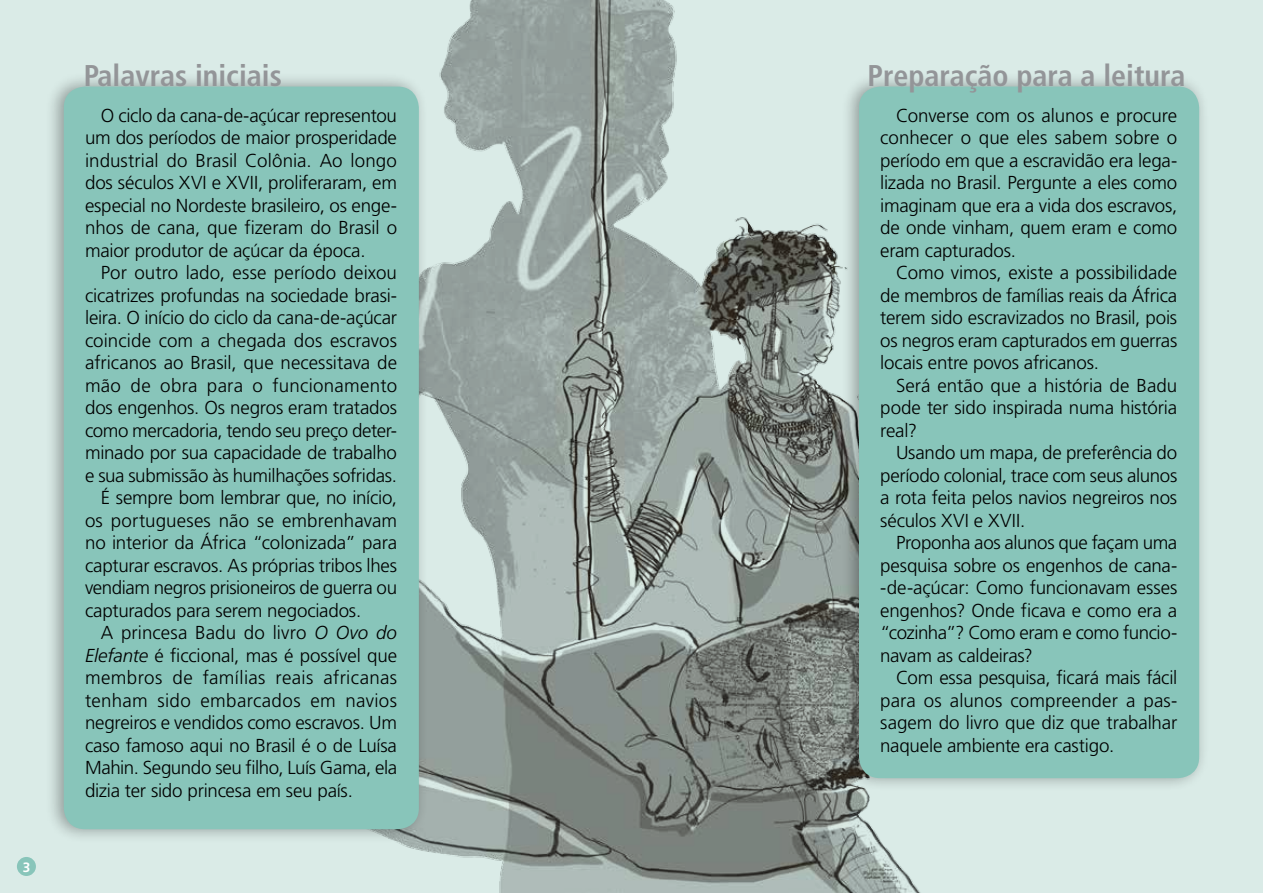
<style>
.page{position:relative;width:1263px;height:893px;background:#daebe7}
.page>*{position:absolute;margin:0;border:0;box-sizing:border-box;transform-origin:0 0}
.t1{font:700 condensed 30px "Frutiger LT Std";color:#939598}
.t2{font:300 18.75px/22.5px "Frutiger LT Std";letter-spacing:-.01em;color:#000;text-align:justify}
.t3{font:300 18.75px "Frutiger LT Std";letter-spacing:.015em;color:#000}
.t4{font:300 18.75px "Frutiger LT Std";letter-spacing:.02em;color:#000}
.t5{font:700 13.5px "Frutiger LT Std";color:#fff}
.s1{font-style:italic}
</style>
<div class="page">
<div style="left:17px;top:857px;width:19px;height:19px;background:#88c5ba;border-radius:50%"></div>
<img style="left:399px;top:0;width:522px;height:893px">
<div style="left:45px;top:72px;width:384px;height:771px;background:#000;opacity:.33"></div>
<div style="left:64px;top:87px;width:355px;height:742px;background:#88c5ba;border-radius:21px"></div>
<div style="left:840px;top:72px;width:369px;height:720px;background:#000;opacity:.33"></div>
<div style="left:859px;top:87px;width:340px;height:691px;background:#88c5ba;border-radius:21px"></div>
<p class="t5" style="left:23px;top:859px;width:9px">3</p>
<h1 class="t1" style="left:84px;top:58px;width:200px">Palavras iniciais</h1>
<p class="t2" style="left:85px;top:104px;width:314px;text-indent:16px">O ciclo da cana-‑de-‑açúcar representou um dos períodos de maior prosperidade industrial do Brasil Colônia. Ao longo dos séculos XVI e XVII, proliferaram, em especial no Nordeste brasileiro, os enge&shy;nhos de cana, que fizeram do Brasil o maior produtor de açúcar da época.</p>
<p class="t2" style="left:101px;top:262px;width:298px">Por outro lado, esse período deixou</p>
<p class="t2" style="left:85px;top:284px;width:313px">cicatrizes profundas na sociedade brasi-</p>
<p class="t2" style="left:85px;top:307px;width:314px">leira. O início do ciclo da cana-‑de-‑açúcar</p>
<p class="t2" style="left:85px;top:329px;width:314px">coincide com a chegada dos escravos</p>
<p class="t2" style="left:85px;top:352px;width:313px">africanos ao Brasil, que necessitava de</p>
<p class="t3" style="left:85px;top:375px;width:314px">mão de obra para o funcionamento</p>
<p class="t2" style="left:85px;top:397px;width:313px">dos engenhos. Os negros eram tratados</p>
<p class="t2" style="left:85px;top:419px;width:313px">como mercadoria, tendo seu preço deter-</p>
<p class="t2" style="left:85px;top:442px;width:313px">minado por sua capacidade de trabalho</p>
<p class="t2" style="left:85px;top:464px;width:313px">e sua submissão às humilhações sofridas.</p>
<p class="t2" style="left:101px;top:487px;width:298px">É sempre bom lembrar que, no início,</p>
<p class="t2" style="left:85px;top:509px;width:314px">os portugueses não se embrenhavam</p>
<p class="t2" style="left:85px;top:532px;width:313px">no interior da África “colonizada” para</p>
<p class="t2" style="left:85px;top:554px;width:313px">capturar escravos. As próprias tribos lhes</p>
<p class="t2" style="left:85px;top:577px;width:314px">vendiam negros prisioneiros de guerra ou</p>
<p class="t2" style="left:85px;top:599px;width:278px">capturados para serem negociados.</p>
<p class="t2" style="left:101px;top:622px;width:298px">A princesa Badu do livro <span class="s1">O Ovo do</span></p>
<p class="t2" style="left:85px;top:644px;width:314px"><span class="s1">Elefante</span> é ficcional, mas é possível que</p>
<p class="t4" style="left:85px;top:667px;width:314px">membros de famílias reais africanas</p>
<p class="t3" style="left:85px;top:690px;width:314px">tenham sido embarcados em navios</p>
<p class="t2" style="left:85px;top:712px;width:314px">negreiros e vendidos como escravos. Um</p>
<p class="t2" style="left:85px;top:734px;width:313px">caso famoso aqui no Brasil é o de Luísa</p>
<p class="t2" style="left:85px;top:757px;width:314px">Mahin. Segundo seu filho, Luís Gama, ela</p>
<p class="t2" style="left:85px;top:779px;width:269px">dizia ter sido princesa em seu país.</p>
<h1 class="t1" style="left:867px;top:58px;width:319px">Preparação para a leitura</h1>
<p class="t2" style="left:880px;top:104px;width:299px;text-indent:16px">Converse com os alunos e procure conhecer o que eles sabem sobre o período em que a escravidão era lega&shy;lizada no Brasil. Pergunte a eles como imaginam que era a vida dos escravos, de onde vinham, quem eram e como eram capturados.</p>
<p class="t2" style="left:880px;top:262px;width:299px;text-indent:16px">Como vimos, existe a possibilidade de membros de famílias reais da África terem sido escravizados no Brasil, pois os negros eram capturados em guerras locais entre povos africanos.</p>
<p class="t2" style="left:880px;top:374px;width:298px;text-indent:16px">Será então que a história de Badu pode ter sido inspirada numa história real?</p>
<p class="t2" style="left:880px;top:442px;width:299px;text-indent:16px">Usando um mapa, de preferência do período colonial, trace com seus alunos a rota feita pelos navios negreiros nos séculos XVI e XVII.</p>
<p class="t2" style="left:896px;top:532px;width:283px">Proponha aos alunos que façam uma</p>
<p class="t2" style="left:880px;top:554px;width:297px">pesquisa sobre os engenhos de cana-</p>
<p class="t2" style="left:887px;top:577px;width:292px">de-‑açúcar: Como funcionavam esses</p>
<p class="t2" style="left:880px;top:599px;width:299px">engenhos? Onde ficava e como era a</p>
<p class="t2" style="left:880px;top:622px;width:298px">“cozinha”? Como eram e como funcio-</p>
<p class="t2" style="left:880px;top:644px;width:154px">navam as caldeiras?</p>
<p class="t2" style="left:896px;top:667px;width:283px">Com essa pesquisa, ficará mais fácil</p>
<p class="t2" style="left:880px;top:689px;width:298px">para os alunos compreender a pas-</p>
<p class="t2" style="left:880px;top:712px;width:299px">sagem do livro que diz que trabalhar</p>
<p class="t2" style="left:880px;top:734px;width:235px">naquele ambiente era castigo.</p>
</div>
